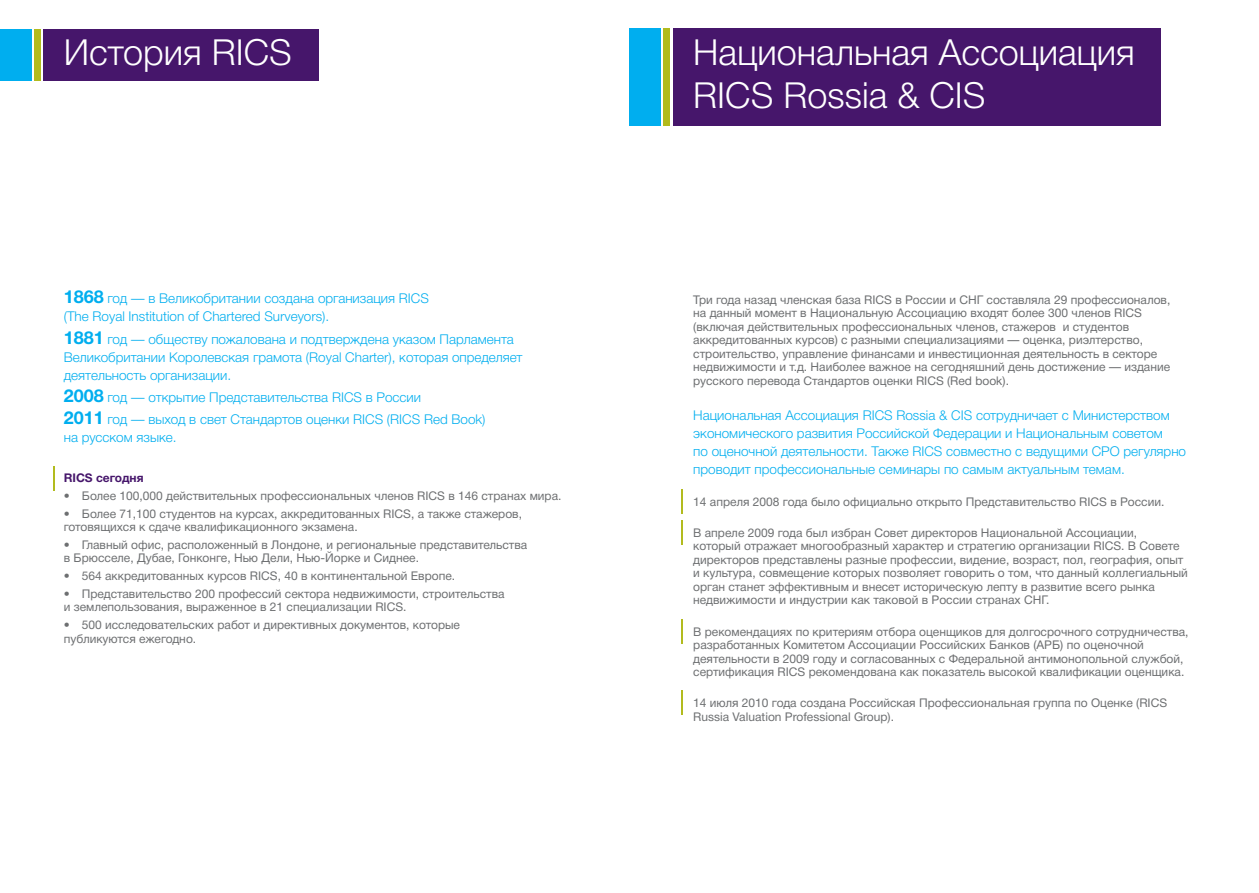
<style>
.page{position:relative;width:1259px;height:893px;background:#fff}
.page>*{position:absolute;margin:0;border:0;box-sizing:border-box;transform-origin:0 0}
.t1{font:300 36px/43.2px "Helvetica Neue Cyr";color:#fff}
.t2{font:300 13.5px/18px "Helvetica Neue Cyr";color:#00aeef}
.t3{font:12px/13.5px "Helvetica Neue Cyr";color:#6d6f71}
.t4{font:700 12px "Helvetica Neue Cyr";color:#46166b}
.s1{font-weight:700;font-size:18px}
</style>
<div class="page">
<div style="left:43px;top:29px;width:276px;height:51px;background:#46166b"></div>
<div style="left:34px;top:29px;width:7px;height:51px;background:#b2bb1e"></div>
<div style="left:0;top:29px;width:31px;height:51px;background:#00aeef"></div>
<hr style="left:53px;top:466px;width:2px;height:24px;background:#b2bb1e">
<div style="left:673px;top:29px;width:487px;height:97px;background:#46166b"></div>
<div style="left:663px;top:29px;width:7px;height:97px;background:#b2bb1e"></div>
<div style="left:629px;top:29px;width:31px;height:97px;background:#00aeef"></div>
<svg style="left:681px;top:489px;width:1px;height:24px"></svg>
<svg style="left:681px;top:520px;width:1px;height:25px"></svg>
<svg style="left:681px;top:619px;width:1px;height:25px"></svg>
<svg style="left:681px;top:690px;width:1px;height:24px"></svg>
<h1 class="t1" style="left:64px;top:31px;width:230px">История RICS</h1>
<p class="t2" style="left:64px;top:290px;width:367px"><span class="s1">1868</span> год — в Великобритании создана организация RICS (The Royal Institution of Chartered Surveyors).</p>
<p class="t2" style="left:64px;top:330px;width:460px"><span class="s1">1881</span> год — обществу пожалована и подтверждена указом Парламента<br>Великобритании Королевская грамота (Royal Charter), которая определяет деятельность организации.</p>
<p class="t2" style="left:64px;top:386px;width:423px;line-height:22.2px"><span class="s1">2008</span> год — открытие Представительства RICS в России<br><span class="s1">2011</span> год — выход в свет Стандартов оценки RICS (RICS Red Book)</p>
<p class="t2" style="left:64px;top:428px;width:114px">на русском языке.</p>
<p class="t4" style="left:64px;top:471px;width:81px">RICS сегодня</p>
<p class="t3" style="left:64px;top:489px;width:499px">• Более 100,000 действительных профессиональных членов RICS в 146 странах мира.</p>
<p class="t3" style="left:64px;top:507px;width:460px">• Более 71,100 студентов на курсах, аккредитованных RICS, а также стажеров, готовящихся к сдаче квалификационного экзамена.</p>
<p class="t3" style="left:64px;top:538px;width:465px">• Главный офис, расположенный в Лондоне, и региональные представительства в Брюсселе, Дубае, Гонконге, Нью Дели, Нью-Йорке и Сиднее.</p>
<p class="t3" style="left:64px;top:569px;width:393px">• 564 аккредитованных курсов RICS, 40 в континентальной Европе.</p>
<p class="t3" style="left:64px;top:587px;width:442px">• Представительство 200 профессий сектора недвижимости, строительства и землепользования, выраженное в 21 специализации RICS.</p>
<p class="t3" style="left:64px;top:618px;width:398px">• 500 исследовательских работ и директивных документов, которые публикуются ежегодно.</p>
<h1 class="t1" style="left:693px;top:31px;width:443px">Национальная Ассоциация<br>RICS Rossia &amp; CIS</h1>
<p class="t3" style="left:693px;top:293px;width:478px">Три года назад членская база RICS в России и СНГ составляла 29 профессионалов, на данный момент в Национальную Ассоциацию входят более 300 членов RICS (включая действительных профессиональных членов, стажеров и студентов аккредитованных курсов) с разными специализациями — оценка, риэлтерство, строительство, управление финансами и инвестиционная деятельность в секторе недвижимости и т.д. Наиболее важное на сегодняшний день достижение — издание русского перевода Стандартов оценки RICS (Red book).</p>
<p class="t2" style="left:693px;top:407px;width:494px">Национальная Ассоциация RICS Rossia &amp; CIS сотрудничает с Министерством экономического развития Российской Федерации и Национальным советом<br>по оценочной деятельности. Также RICS совместно с ведущими СРО регулярно проводит профессиональные семинары по самым актуальным темам.</p>
<p class="t3" style="left:693px;top:495px;width:472px">14 апреля 2008 года было официально открыто Представительство RICS в России.</p>
<p class="t3" style="left:693px;top:526px;width:496px">В апреле 2009 года был избран Совет директоров Национальной Ассоциации,<br>который отражает многообразный характер и стратегию организации RICS. В Совете директоров представлены разные профессии, видение, возраст, пол, география, опыт и культура, совмещение которых позволяет говорить о том, что данный коллегиальный орган станет эффективным и внесет историческую лепту в развитие всего рынка недвижимости и индустрии как таковой в России странах СНГ.</p>
<p class="t3" style="left:693px;top:625px;width:497px">В рекомендациях по критериям отбора оценщиков для долгосрочного сотрудничества, разработанных Комитетом Ассоциации Российских Банков (АРБ) по оценочной деятельности в 2009 году и согласованных с Федеральной антимонопольной службой, сертификация RICS рекомендована как показатель высокой квалификации оценщика.</p>
<p class="t3" style="left:693px;top:696px;width:475px">14 июля 2010 года создана Российская Профессиональная группа по Оценке (RICS<br>Russia Valuation Professional Group).</p>
</div>
